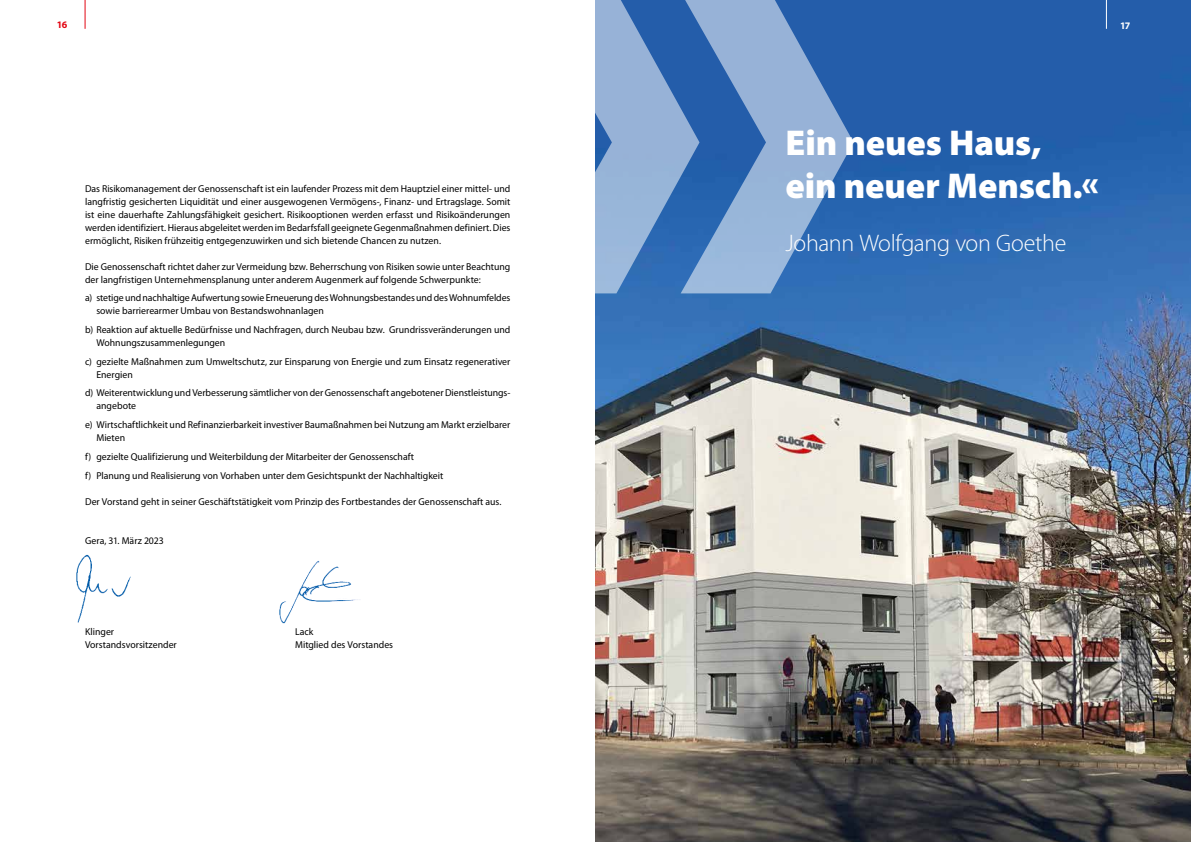
<style>
.page{position:relative;width:1191px;height:842px;background:#fff}
.page>*{position:absolute;margin:0;border:0;box-sizing:border-box;transform-origin:0 0}
.t1{font:900 36px/43.2px "Myriad Pro";letter-spacing:-.005em;color:#fff}
.t2{font:300 24px "Myriad Pro";letter-spacing:-.015em;color:#fff}
.t3{font:10px/13px "Myriad Pro";color:#000}
.t4{font:700 10px "Myriad Pro";color:#e30613}
.t5{font:700 10px "Myriad Pro";color:#fff}
</style>
<div class="page">
<svg style="left:85px;top:0;width:1px;height:29px"></svg>
<img style="left:595px;top:0;width:596px;height:842px">
<img style="left:279px;top:560px;width:81px;height:64px">
<img style="left:76px;top:554px;width:55px;height:69px">
<svg style="left:1106px;top:0;width:1px;height:29px"></svg>
<svg style="left:595px;top:0;width:258px;height:293px;background:#6992c6"></svg>
<p class="t4" style="left:57px;top:19px;width:12px">16</p>
<p class="t3" style="left:85px;top:182px;width:427px;text-align:justify">Das Risikomanagement der Genossenschaft ist ein laufender Prozess mit dem Hauptziel einer mittel- und langfristig gesicherten Liquidität und einer ausgewogenen Vermögens-, Finanz- und Ertragslage. Somit ist eine dauerhafte Zahlungsfähigkeit gesichert. Risikooptionen werden erfasst und Risikoänderungen werden identifiziert. Hieraus abgeleitet werden im Bedarfsfall geeignete Gegenmaßnahmen definiert. Dies ermöglicht, Risiken frühzeitig entgegenzuwirken und sich bietende Chancen zu nutzen.</p>
<p class="t3" style="left:85px;top:260px;width:427px">Die Genossenschaft richtet daher zur Vermeidung bzw. Beherrschung von Risiken sowie unter Beachtung der langfristigen Unternehmensplanung unter anderem Augenmerk auf folgende Schwerpunkte:</p>
<p class="t3" style="left:96px;top:291px;width:415px;text-indent:-11px">a) stetige und nachhaltige Aufwertung sowie Erneuerung des Wohnungsbestandes und des Wohnumfeldes sowie barrierearmer Umbau von Bestandswohnanlagen</p>
<p class="t3" style="left:96px;top:323px;width:415px;text-indent:-11px">b) Reaktion auf aktuelle Bedürfnisse und Nachfragen, durch Neubau bzw. Grundrissveränderungen und<br>Wohnungszusammenlegungen</p>
<p class="t3" style="left:96px;top:355px;width:415px;text-indent:-11px">c) gezielte Maßnahmen zum Umweltschutz, zur Einsparung von Energie und zum Einsatz regenerativer<br>Energien</p>
<p class="t3" style="left:96px;top:386px;width:415px;text-indent:-11px">d) Weiterentwicklung und Verbesserung sämtlicher von der Genossenschaft angebotener Dienstleistungs&shy;angebote</p>
<p class="t3" style="left:96px;top:418px;width:415px;text-indent:-11px">e) Wirtschaftlichkeit und Refinanzierbarkeit investiver Baumaßnahmen bei Nutzung am Markt erzielbarer<br>Mieten</p>
<p class="t3" style="left:85px;top:447px;width:360px;line-height:18.7px">f) gezielte Qualifizierung und Weiterbildung der Mitarbeiter der Genossenschaft<br>f) Planung und Realisierung von Vorhaben unter dem Gesichtspunkt der Nachhaltigkeit</p>
<p class="t3" style="left:85px;top:494px;width:418px">Der Vorstand geht in seiner Geschäftstätigkeit vom Prinzip des Fortbestandes der Genossenschaft aus.</p>
<p class="t3" style="left:85px;top:533px;width:80px">Gera, 31. März 2023</p>
<p class="t3" style="left:85px;top:624px;width:31px">Klinger</p>
<p class="t3" style="left:295px;top:624px;width:20px">Lack</p>
<p class="t3" style="left:85px;top:637px;width:93px">Vorstandsvorsitzender</p>
<p class="t3" style="left:295px;top:637px;width:99px">Mitglied des Vorstandes</p>
<p class="t5" style="left:1120px;top:19px;width:12px">17</p>
<h1 class="t1" style="left:785px;top:120px;width:315px">Ein neues Haus, ein neuer Mensch.«</h1>
<h2 class="t2" style="left:785px;top:229px;width:282px">Johann Wolfgang von Goethe</h2>
</div>
